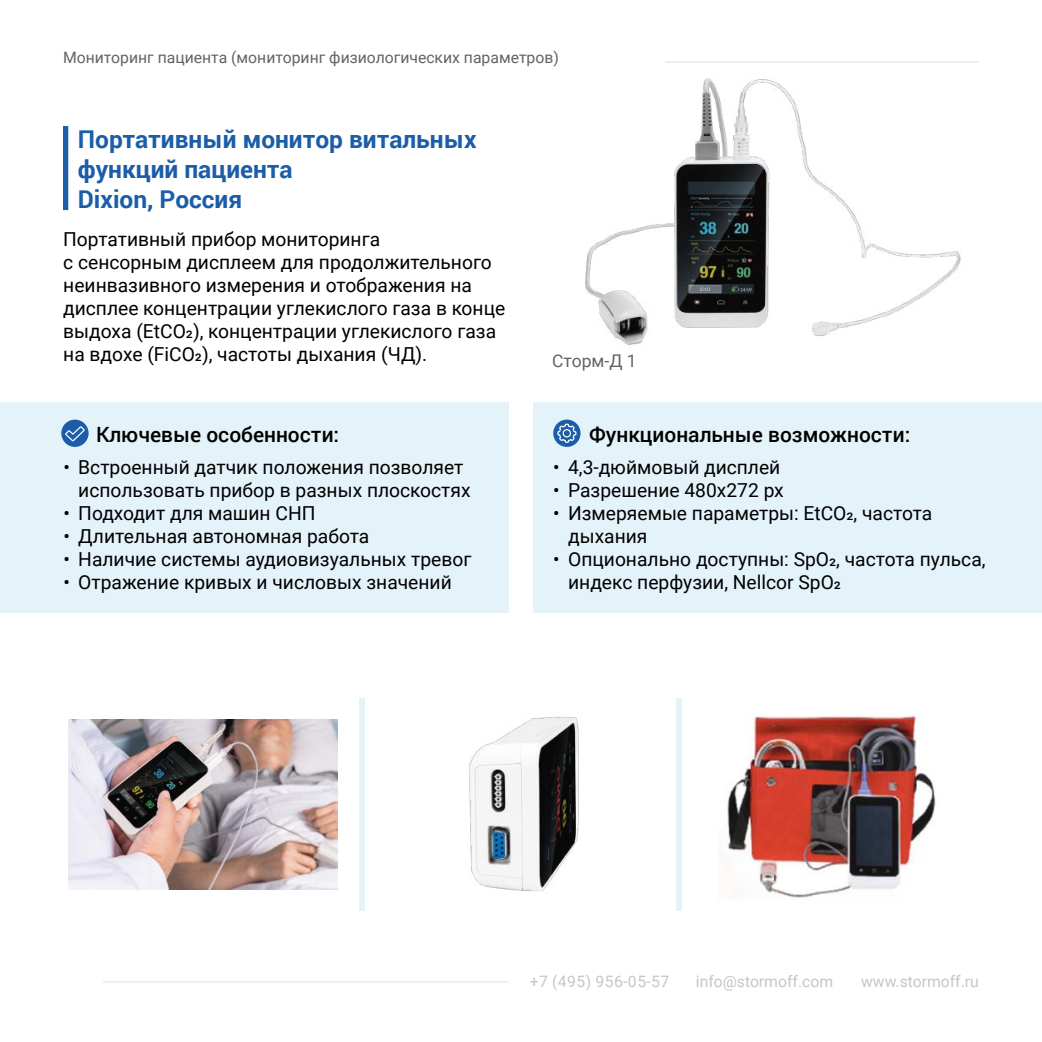
<style>
.page{position:relative;width:1042px;height:1042px;background:#fff}
.page>*{position:absolute;margin:0;border:0;box-sizing:border-box;transform-origin:0 0}
.t1{font:700 24.5px/29.8px "Roboto";color:#1b5da8}
.t2{font:500 21px "Roboto";color:#000}
.t3{font:19.25px/23.1px "Roboto";color:#000}
.t4{font:17.5px "Roboto";color:#636362}
.t5{font:15.75px "Roboto";color:#636362}
.t6{font:15.75px "Roboto";color:#c6c6c5}
.t7{font:15.75px "Roboto";letter-spacing:.035em;color:#c6c6c5}
</style>
<div class="page">
<hr style="left:103px;top:981px;width:405px;height:1px;background:#ececec">
<img style="left:585px;top:78px;width:376px;height:269px">
<div style="left:63px;top:126px;width:5px;height:84px;background:#1b5da8"></div>
<hr style="left:665px;top:61px;width:314px;height:2px;background:#ececec">
<div style="left:0;top:403px;width:508px;height:210px;background:#e4f2fa"></div>
<div style="left:61px;top:420px;width:28px;height:27px;background:#1b5da8;border-radius:50%"></div>
<svg style="left:64px;top:426px;width:22px;height:16px"></svg>
<div style="left:360px;top:698px;width:5px;height:213px;background:#e4f2fa"></div>
<div style="left:676px;top:698px;width:5px;height:213px;background:#e4f2fa"></div>
<img style="left:68px;top:719px;width:269px;height:170px">
<img style="left:469px;top:716px;width:110px;height:176px">
<img style="left:727px;top:714px;width:209px;height:184px">
<div style="left:533px;top:403px;width:509px;height:210px;background:#e4f2fa"></div>
<div style="left:553px;top:420px;width:27px;height:27px;background:#1b5da8;border-radius:50%"></div>
<svg style="left:557px;top:423px;width:20px;height:20px"></svg>
<p class="t5" style="left:63px;top:46px;width:497px">Мониторинг пациента (мониторинг физиологических параметров)</p>
<p class="t1" style="left:78px;top:123px;width:400px">Портативный монитор витальных функций пациента<br>Dixion, Россия</p>
<p class="t3" style="left:63px;top:226px;width:443px">Портативный прибор мониторинга<br>с сенсорным дисплеем для продолжительного неинвазивного измерения и отображения на дисплее концентрации углекислого газа в конце выдоха (EtCO2), концентрации углекислого газа на вдохе (FiCO2), частоты дыхания (ЧД).</p>
<p class="t2" style="left:96px;top:420px;width:245px">Ключевые особенности:</p>
<p class="t3" style="left:78px;top:455px;width:394px;text-indent:-15px">• Встроенный датчик положения позволяет использовать прибор в разных плоскостях</p>
<p class="t3" style="left:63px;top:501px;width:254px">• Подходит для машин СНП</p>
<p class="t3" style="left:63px;top:524px;width:307px">• Длительная автономная работа</p>
<p class="t3" style="left:63px;top:547px;width:409px">• Наличие системы аудиовизуальных тревог</p>
<p class="t3" style="left:63px;top:570px;width:390px">• Отражение кривых и числовых значений</p>
<p class="t4" style="left:552px;top:349px;width:86px">Сторм-Д 1</p>
<p class="t2" style="left:589px;top:420px;width:323px">Функциональные возможности:</p>
<p class="t3" style="left:553px;top:455px;width:229px">• 4,3-дюймовый дисплей</p>
<p class="t3" style="left:553px;top:478px;width:232px">• Разрешение 480x272 px</p>
<p class="t3" style="left:568px;top:501px;width:366px;text-indent:-15px">• Измеряемые параметры: EtCO2, частота дыхания</p>
<p class="t3" style="left:568px;top:547px;width:419px;text-indent:-15px">• Опционально доступны: SpO2, частота пульса, индекс перфузии, Nellcor SpO2</p>
<p class="t7" style="left:530px;top:970px;width:141px">+7 (495) 956-05-57</p>
<p class="t6" style="left:696px;top:970px;width:139px">info@stormoff.com</p>
<p class="t6" style="left:861px;top:970px;width:119px">www.stormoff.ru</p>
</div>
